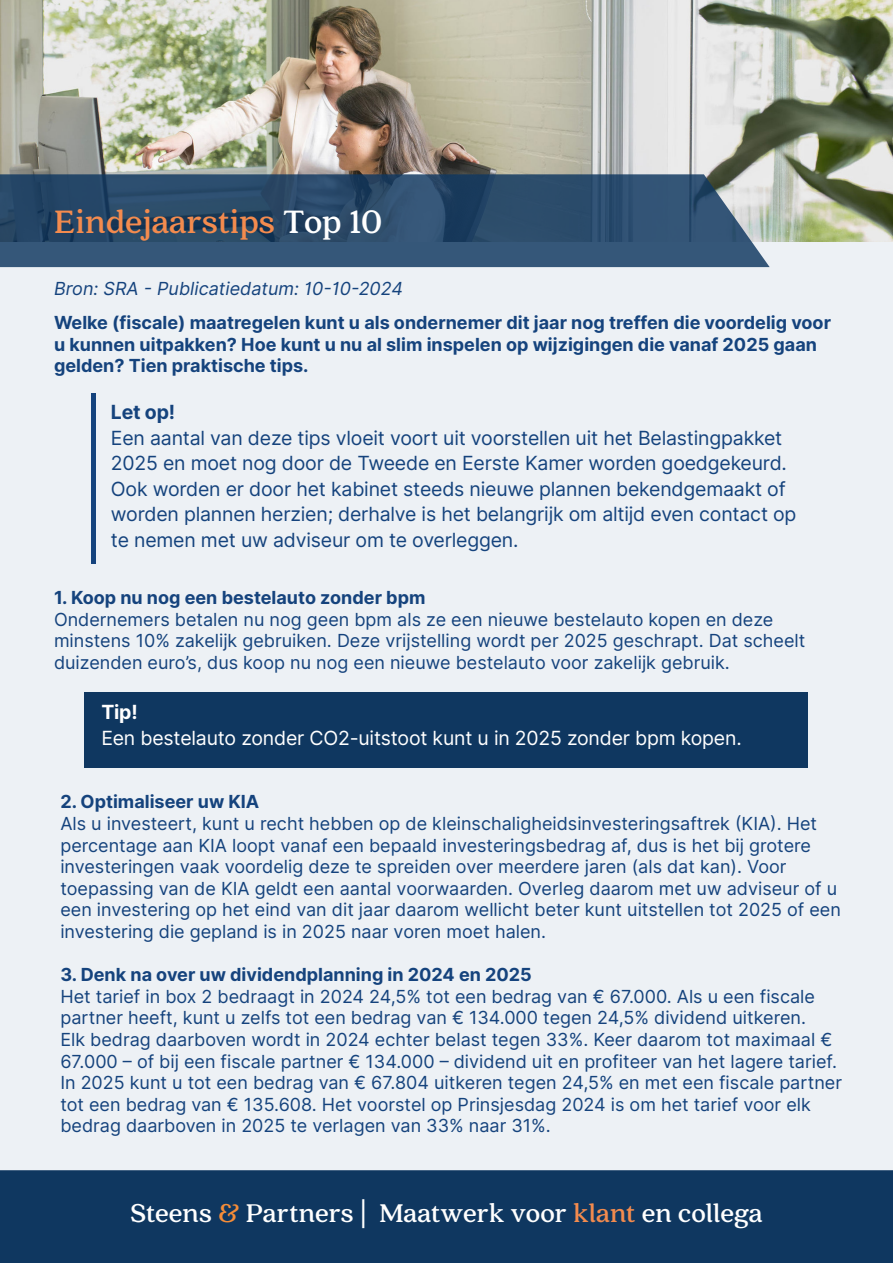
<style>
.page{position:relative;width:893px;height:1263px;background:#edf1f5}
.page>*{position:absolute;margin:0;border:0;box-sizing:border-box;transform-origin:0 0}
.t1{font:700 36px "Quincy CF";color:#f38b4e}
.t2{font:700 28.5px "Quincy CF";color:#fff}
.t3{font:19.5px/25.5px "Inter";letter-spacing:-.01em;color:#15437d}
.t4{font:19.5px "Inter";letter-spacing:-.01em;color:#fff}
.t5{font:700 19.5px "Inter";color:#15437d}
.t6{font:700 19.5px "Inter";color:#fff}
.t7{font:18px/21.6px "Inter";color:#15437d}
.t8{font:700 18px/21.6px "Inter";color:#15437d}
.t9{font:italic 18px "Inter";color:#15437d}
.s1{color:#fff}
.s2{color:#f68d38}
.s3{color:#f38b4e}
</style>
<div class="page">
<div style="left:0;top:1170px;width:893px;height:93px;background:#0f3760"></div>
<img style="left:0;top:0;width:893px;height:242px">
<svg style="left:0;top:174px;width:770px;height:93px"></svg>
<hr style="left:92px;top:394px;width:4px;height:170px;background:#15437d">
<div style="left:85px;top:692px;width:723px;height:75px;background:#0f3760"></div>
<p class="t1" style="left:54px;top:200px;width:330px">Eindejaarstips <span class="s1">Top 10</span></p>
<p class="t9" style="left:54px;top:275px;width:350px">Bron: SRA - Publicatiedatum: 10-10-2024</p>
<p class="t8" style="left:54px;top:311px;width:778px">Welke (fiscale) maatregelen kunt u als ondernemer dit jaar nog treffen die voordelig voor u kunnen uitpakken? Hoe kunt u nu al slim inspelen op wijzigingen die vanaf 2025 gaan gelden? Tien praktische tips.</p>
<p class="t5" style="left:111px;top:398px;width:66px">Let op!</p>
<p class="t3" style="left:111px;top:425px;width:687px">Een aantal van deze tips vloeit voort uit voorstellen uit het Belastingpakket 2025 en moet nog door de Tweede en Eerste Kamer worden goedgekeurd.<br>Ook worden er door het kabinet steeds nieuwe plannen bekendgemaakt of worden plannen herzien; derhalve is het belangrijk om altijd even contact op te nemen met uw adviseur om te overleggen.</p>
<p class="t8" style="left:54px;top:586px;width:373px">1. Koop nu nog een bestelauto zonder bpm</p>
<p class="t7" style="left:54px;top:608px;width:753px">Ondernemers betalen nu nog geen bpm als ze een nieuwe bestelauto kopen en deze minstens 10% zakelijk gebruiken. Deze vrijstelling wordt per 2025 geschrapt. Dat scheelt duizenden euro’s, dus koop nu nog een nieuwe bestelauto voor zakelijk gebruik.</p>
<p class="t6" style="left:101px;top:698px;width:38px">Tip!</p>
<p class="t4" style="left:101px;top:723px;width:642px">Een bestelauto zonder CO2-uitstoot kunt u in 2025 zonder bpm kopen.</p>
<p class="t8" style="left:60px;top:791px;width:201px">2. Optimaliseer uw KIA</p>
<p class="t7" style="left:60px;top:812px;width:782px">Als u investeert, kunt u recht hebben op de kleinschaligheidsinvesteringsaftrek (KIA). Het percentage aan KIA loopt vanaf een bepaald investeringsbedrag af, dus is het bij grotere investeringen vaak voordelig deze te spreiden over meerdere jaren (als dat kan). Voor toepassing van de KIA geldt een aantal voorwaarden. Overleg daarom met uw adviseur of u een investering op het eind van dit jaar daarom wellicht beter kunt uitstellen tot 2025 of een investering die gepland is in 2025 naar voren moet halen.</p>
<p class="t8" style="left:60px;top:963px;width:473px">3. Denk na over uw dividendplanning in 2024 en 2025</p>
<p class="t7" style="left:60px;top:985px;width:783px">Het tarief in box 2 bedraagt in 2024 24,5% tot een bedrag van € 67.000. Als u een fiscale partner heeft, kunt u zelfs tot een bedrag van € 134.000 tegen 24,5% dividend uitkeren.<br>Elk bedrag daarboven wordt in 2024 echter belast tegen 33%. Keer daarom tot maximaal € 67.000 – of bij een fiscale partner € 134.000 – dividend uit en profiteer van het lagere tarief.<br>In 2025 kunt u tot een bedrag van € 67.804 uitkeren tegen 24,5% en met een fiscale partner tot een bedrag van € 135.608. Het voorstel op Prinsjesdag 2024 is om het tarief voor elk bedrag daarboven in 2025 te verlagen van 33% naar 31%.</p>
<h2 class="t2" style="left:130px;top:1196px;width:634px">Steens <span class="s2">&amp;</span> Partners | Maatwerk voor <span class="s3">klant</span> en collega</h2>
</div>
